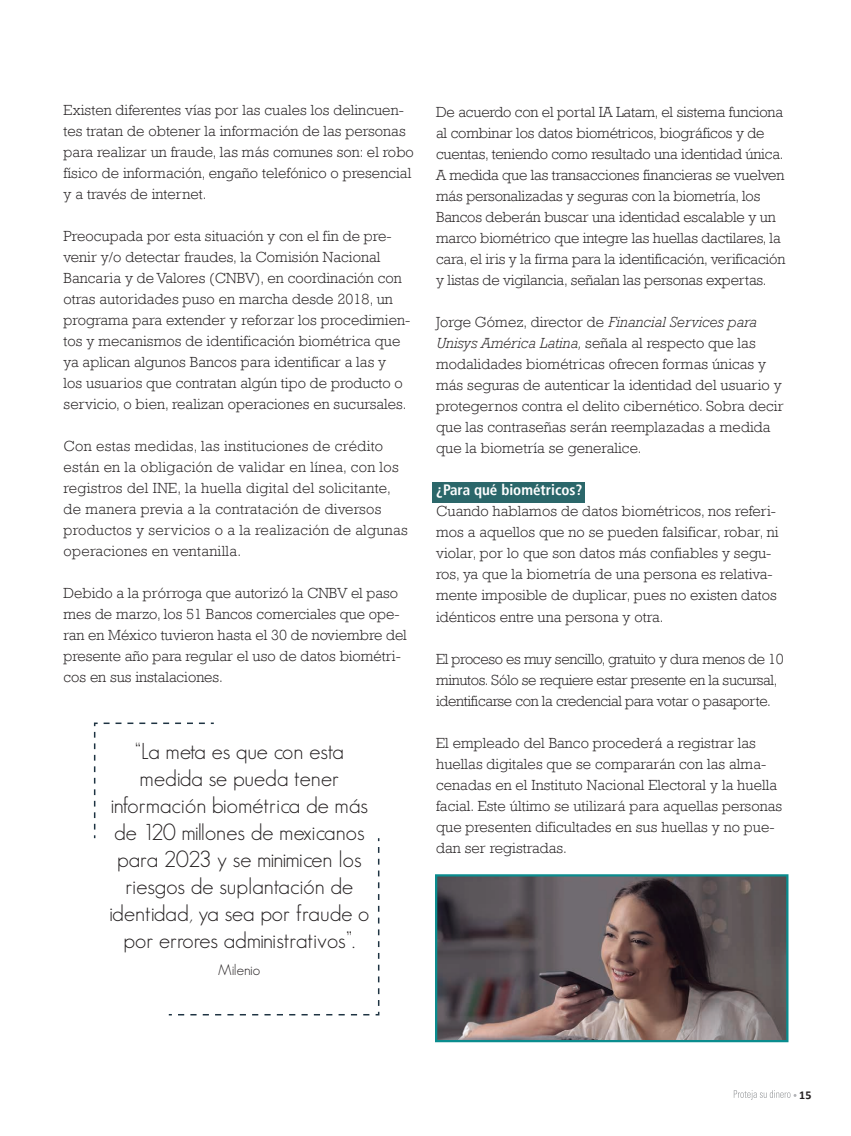
<style>
.page{position:relative;width:851px;height:1136px;background:#fff}
.page>*{position:absolute;margin:0;border:0;box-sizing:border-box;transform-origin:0 0}
.t1{font:300 22.5px/27px "Geosans";color:#231f20;text-align:center}
.t2{font:300 15px/21px "Rockwell";letter-spacing:.005em;color:#231f20}
.t3{font:300 15px/21px "Rockwell";letter-spacing:-.02em;color:#231f20}
.t4{font:700 condensed 15px "Frutiger LT";color:#fff}
.t5{font:300 15px "Geosans";color:#231f20}
.t6{font:700 12px "Calibri";color:#231f20}
.s1{font-style:italic}
</style>
<div class="page">
<svg style="left:733px;top:1090px;width:63px;height:9px"></svg>
<div style="left:432px;top:481px;width:152px;height:21px;background:#2b676a"></div>
<svg style="left:93px;top:722px;width:287px;height:294px"></svg>
<img style="left:438px;top:877px;width:347px;height:162px">
<div style="left:435px;top:874px;width:353px;height:168px;border:2px solid #0a8c8e"></div>
<p class="t2" style="left:64px;top:99px;width:352px">Existen diferentes vías por las cuales los delincuen&shy;tes tratan de obtener la información de las personas para realizar un fraude, las más comunes son: el robo físico de información, engaño telefónico o presencial y a través de internet.</p>
<p class="t2" style="left:64px;top:225px;width:348px">Preocupada por esta situación y con el fin de pre&shy;venir y/o detectar fraudes, la Comisión Nacional Bancaria y de Valores (CNBV), en coordinación con otras autoridades puso en marcha desde 2018, un programa para extender y reforzar los procedimien&shy;tos y mecanismos de identificación biométrica que ya aplican algunos Bancos para identificar a las y<br>los usuarios que contratan algún tipo de producto o servicio, o bien, realizan operaciones en sucursales.</p>
<p class="t2" style="left:64px;top:435px;width:345px">Con estas medidas, las instituciones de crédito están en la obligación de validar en línea, con los registros del INE, la huella digital del solicitante, de manera previa a la contratación de diversos productos y servicios o a la realización de algunas operaciones en ventanilla.</p>
<p class="t2" style="left:64px;top:582px;width:345px">Debido a la prórroga que autorizó la CNBV el paso mes de marzo, los 51 Bancos comerciales que ope&shy;ran en México tuvieron hasta el 30 de noviembre del presente año para regular el uso de datos biométri&shy;cos en sus instalaciones.</p>
<h1 class="t1" style="left:109px;top:737px;width:261px">“La meta es que con esta medida se pueda tener información biométrica de más de 120 millones de mexicanos para 2023 y se minimicen los riesgos de suplantación de identidad, ya sea por fraude o por errores administrativos”.</h1>
<p class="t5" style="left:218px;top:960px;width:44px">Milenio</p>
<p class="t2" style="left:436px;top:101px;width:350px">De acuerdo con el portal IA Latam, el sistema funciona al combinar los datos biométricos, biográficos y de cuentas, teniendo como resultado una identidad única.<br>A medida que las transacciones financieras se vuelven más personalizadas y seguras con la biometría, los Bancos deberán buscar una identidad escalable y un marco biométrico que integre las huellas dactilares, la cara, el iris y la firma para la identificación, verificación y listas de vigilancia, señalan las personas expertas.</p>
<p class="t2" style="left:436px;top:311px;width:349px">Jorge Gómez, director de <span class="s1">Financial Services para Unisys América Latina,</span> señala al respecto que las modalidades biométricas ofrecen formas únicas y más seguras de autenticar la identidad del usuario y protegernos contra el delito cibernético. Sobra decir que las contraseñas serán reemplazadas a medida que la biometría se generalice.</p>
<p class="t4" style="left:436px;top:481px;width:148px">¿Para qué biométricos?</p>
<p class="t2" style="left:436px;top:500px;width:344px">Cuando hablamos de datos biométricos, nos referi&shy;mos a aquellos que no se pueden falsificar, robar, ni violar, por lo que son datos más confiables y segu&shy;ros, ya que la biometría de una persona es relativa&shy;mente imposible de duplicar, pues no existen datos idénticos entre una persona y otra.</p>
<p class="t3" style="left:436px;top:647px;width:349px">El proceso es muy sencillo, gratuito y dura menos de 10 minutos. Sólo se requiere estar presente en la sucursal, identificarse con la credencial para votar o pasaporte.</p>
<p class="t2" style="left:436px;top:731px;width:347px">El empleado del Banco procederá a registrar las huellas digitales que se compararán con las alma&shy;cenadas en el Instituto Nacional Electoral y la huella facial. Este último se utilizará para aquellas personas que presenten dificultades en sus huellas y no pue&shy;dan ser registradas.</p>
<p class="t6" style="left:799px;top:1086px;width:14px">15</p>
</div>
